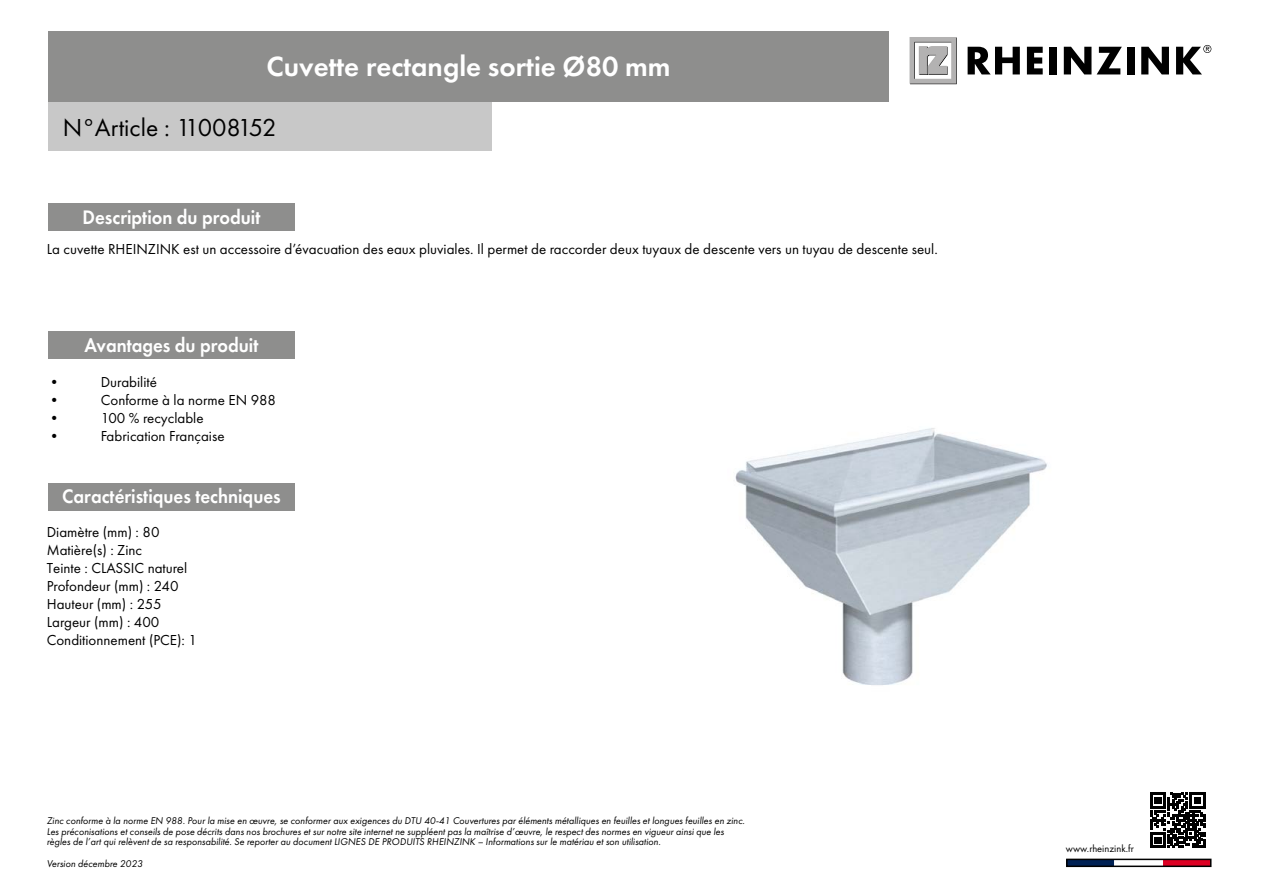
<style>
.page{position:relative;width:1263px;height:893px;background:#fff}
.page>*{position:absolute;margin:0;border:0;box-sizing:border-box;transform-origin:0 0}
.t1{font:25.5px "RZ Futura Demi";color:#fff}
.t2{font:25.5px "Futura PT";color:#000}
.t3{font:800 18px "RZ Futura";color:#fff}
.t4{font:15px/18px "Futura PT";color:#000}
.t5{font:10.5px "Futura PT";color:#000}
.t6{font:italic 9px/10.8px "RZ Futura";color:#000}
</style>
<div class="page">
<svg style="left:967px;top:47px;width:53px;height:27px"></svg>
<svg style="left:1027px;top:47px;width:16px;height:27px"></svg>
<div style="left:1049px;top:47px;width:8px;height:27px;background:#000"></div>
<svg style="left:1064px;top:47px;width:27px;height:27px"></svg>
<svg style="left:1097px;top:47px;width:25px;height:27px"></svg>
<div style="left:1127px;top:47px;width:7px;height:27px;background:#000"></div>
<svg style="left:1141px;top:47px;width:28px;height:27px"></svg>
<svg style="left:1176px;top:45px;width:35px;height:29px"></svg>
<svg style="left:909px;top:37px;width:48px;height:47px"></svg>
<div style="left:48px;top:31px;width:841px;height:71px;background:#8e8e8d"></div>
<div style="left:48px;top:331px;width:247px;height:28px;background:#8e8e8d"></div>
<img style="left:735px;top:428px;width:312px;height:257px">
<svg style="left:1150px;top:793px;width:55px;height:55px"></svg>
<img style="left:1069px;top:862px;width:139px;height:2px">
<div style="left:1066px;top:859px;width:145px;height:8px;border:2px solid #000"></div>
<div style="left:48px;top:204px;width:247px;height:27px;background:#8e8e8d"></div>
<div style="left:48px;top:483px;width:247px;height:27px;background:#8e8e8d"></div>
<div style="left:48px;top:102px;width:443px;height:49px;background:#c8c8c8"></div>
<h1 class="t1" style="left:266px;top:51px;width:406px">Cuvette rectangle sortie Ø80 mm</h1>
<h1 class="t2" style="left:63px;top:113px;width:215px">N°Article : 11008152</h1>
<h2 class="t3" style="left:83px;top:207px;width:179px">Description du produit</h2>
<h3 class="t4" style="left:47px;top:240px;width:892px">La cuvette RHEINZINK est un accessoire d’évacuation des eaux pluviales. Il permet de raccorder deux tuyaux de descente vers un tuyau de descente seul.</h3>
<h2 class="t3" style="left:84px;top:334px;width:176px">Avantages du produit</h2>
<h3 class="t4" style="left:47px;top:373px;width:16px">•</h3>
<h3 class="t4" style="left:101px;top:373px;width:58px">Durabilité</h3>
<h3 class="t4" style="left:47px;top:391px;width:16px">•</h3>
<h3 class="t4" style="left:101px;top:391px;width:177px">Conforme à la norme EN 988</h3>
<h3 class="t4" style="left:47px;top:409px;width:16px">•</h3>
<h3 class="t4" style="left:101px;top:409px;width:104px">100 % recyclable</h3>
<h3 class="t4" style="left:47px;top:427px;width:16px">•</h3>
<h3 class="t4" style="left:101px;top:427px;width:125px">Fabrication Française</h3>
<h2 class="t3" style="left:62px;top:486px;width:220px">Caractéristiques techniques</h2>
<h3 class="t4" style="left:47px;top:522px;width:152px">Diamètre (mm) : 80<br>Matière(s) : Zinc<br>Teinte : CLASSIC naturel<br>Profondeur (mm) : 240<br>Hauteur (mm) : 255<br>Largeur (mm) : 400<br>Conditionnement (PCE): 1</h3>
<p class="t6" style="left:47px;top:815px;width:699px">Zinc conforme à la norme EN 988. Pour la mise en œuvre, se conformer aux exigences du DTU 40-41 Couvertures par éléments métalliques en feuilles et longues feuilles en zinc.<br>Les préconisations et conseils de pose décrits dans nos brochures et sur notre site internet ne suppléent pas la maîtrise d’œuvre, le respect des normes en vigueur ainsi que les règles de l’art qui relèvent de sa responsabilité. Se reporter au document LIGNES DE PRODUITS RHEINZINK – Informations sur le matériau et son utilisation.</p>
<p class="t6" style="left:47px;top:859px;width:98px">Version décembre 2023</p>
<p class="t5" style="left:1066px;top:842px;width:69px">www.rheinzink.fr</p>
</div>
